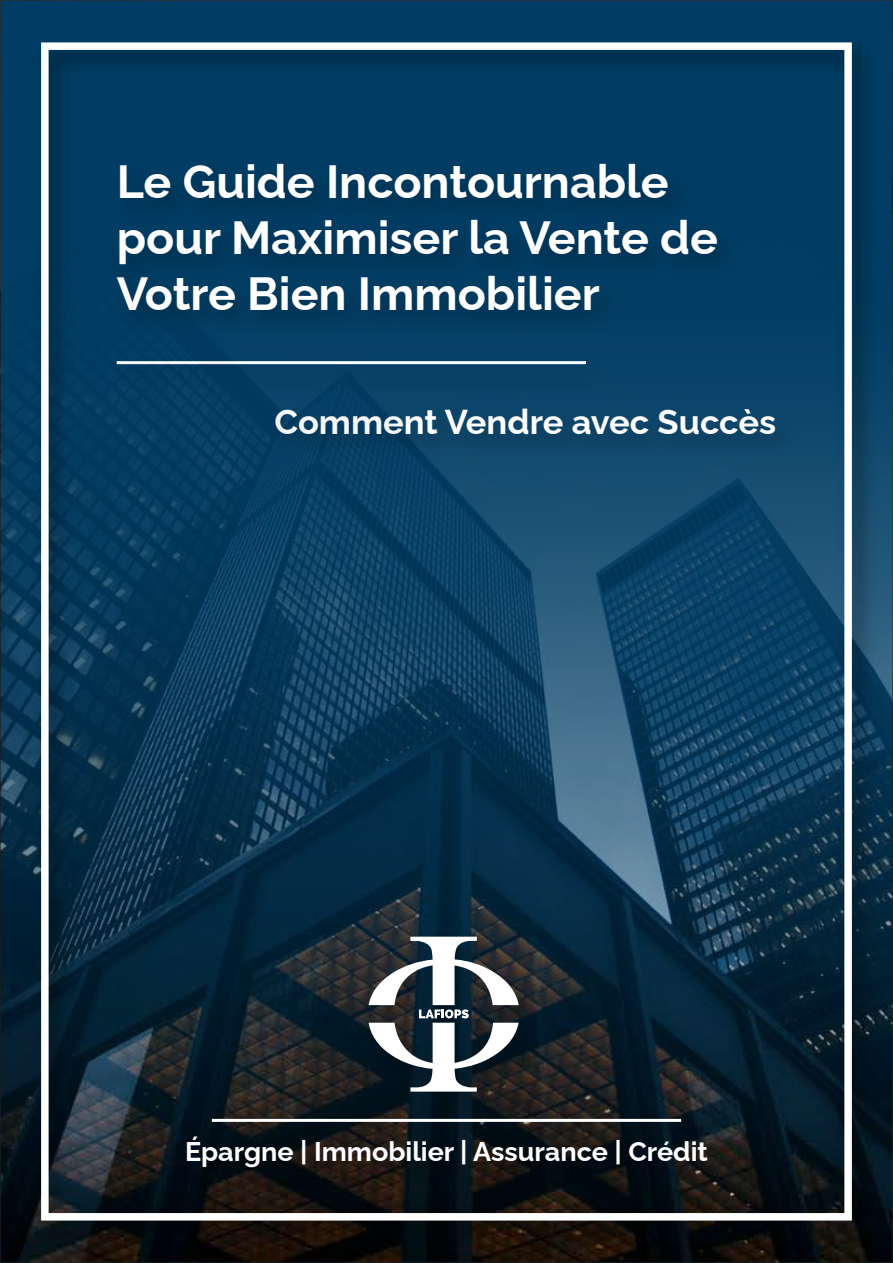
<style>
.page{position:relative;width:893px;height:1263px;background:#fff}
.page>*{position:absolute;margin:0;border:0;box-sizing:border-box;transform-origin:0 0}
.t1{font:100 46.5px/55.8px "Raleway";color:#fff}
.t2{font:100 34.5px "Raleway";color:#fff}
.t3{font:100 27px "Raleway";color:#fff}
</style>
<div class="page">
<img style="left:0;top:0;width:893px;height:1263px">
<img style="left:27px;top:30px;width:856px;height:1224px">
<div style="left:41px;top:42px;width:811px;height:1178px;border:8px solid #fff"></div>
<p class="t1" style="left:117px;top:148px;width:603px">Le Guide Incontournable pour Maximiser la Vente de<br>Votre Bien Immobilier</p>
<p class="t2" style="left:274px;top:394px;width:503px">Comment Vendre avec Succès</p>
<p class="t3" style="left:185px;top:1130px;width:524px">Épargne | Immobilier | Assurance | Crédit</p>
</div>
